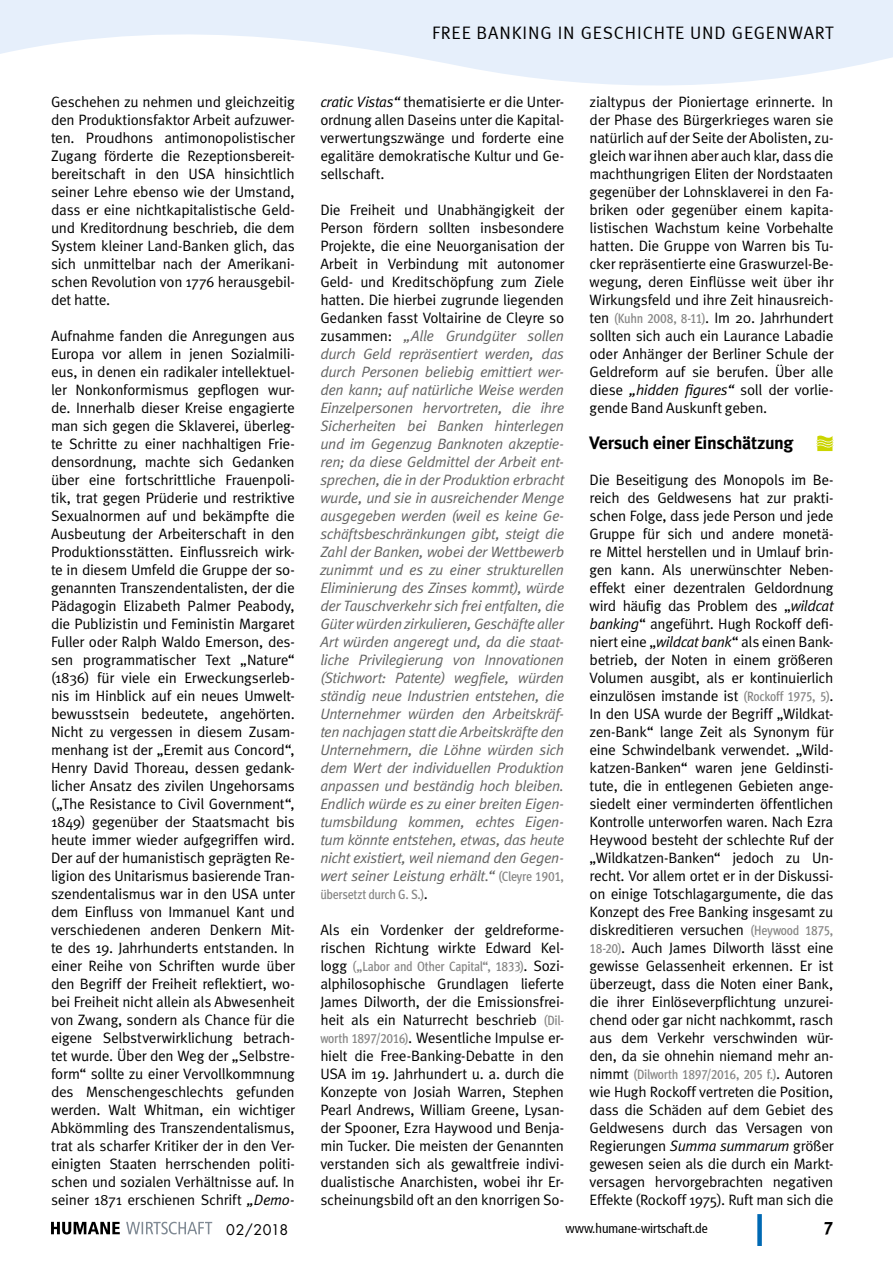
<style>
.page{position:relative;width:893px;height:1263px;background:#fff}
.page>*{position:absolute;margin:0;border:0;box-sizing:border-box;transform-origin:0 0}
.t1{font:18px "Meta Normal LF";letter-spacing:.05em;color:#000}
.Zwischenüberschrift{font:700 18px "Meta";letter-spacing:-.025em;color:#000}
.t2{font:18px "Meta Bold LF";color:#000}
.Fließtext_Meta_Norma{font:15px/18px "Meta Normal";letter-spacing:-.02em;color:#000;text-align:justify}
.Fließtext_Meta_Norma-2{font:italic 15px/18px "Meta Normal";letter-spacing:-.02em;color:#636362;text-align:justify}
.t3{font:14.25px "Futura";letter-spacing:.01em;color:#000}
.Fließtext_Meta_Norma-3{font:13.5px "Meta Cond Medium LF";letter-spacing:-.025em;color:#878786}
.t4{font:condensed 13.5px "Frutiger 57";color:#000}
.s1{font-style:italic}
.s2{font-style:normal;color:#000}
.s3{font-family:"Meta Cond Medium LF";font-style:normal;font-size:13.5px;color:#878786}
.s4{font-family:"Meta Normal";font-size:15px;color:#000}
.s5{font-family:"Meta Cond Medium LF";font-size:13.5px;color:#878786}
</style>
<div class="page">
<div style="left:757px;top:1214px;width:5px;height:32px;background:#0069b3"></div>
<svg style="left:51px;top:1222px;width:69px;height:12px"></svg>
<svg style="left:126px;top:1222px;width:86px;height:12px"></svg>
<svg style="left:816px;top:436px;width:17px;height:15px"></svg>
<svg style="left:0;top:0;width:893px;height:86px;fill:#e6effb"></svg>
<p class="Fließtext_Meta_Norma" style="left:51px;top:93px;width:245px">Geschehen zu nehmen und gleichzeitig den Produktionsfaktor Arbeit aufzuwer&shy;ten. Proudhons antimonopolistischer Zugang förderte die Rezeptionsbereit&shy;bereitschaft in den USA hinsichtlich seiner Lehre ebenso wie der Umstand, dass er eine nichtkapitalistische Geld&shy;und Kreditordnung beschrieb, die dem System kleiner Land-Banken glich, das sich unmittelbar nach der Amerikani&shy;schen Revolution von 1776 herausgebil&shy;det hatte.</p>
<p class="Fließtext_Meta_Norma" style="left:51px;top:327px;width:245px">Aufnahme fanden die Anregungen aus Europa vor allem in jenen Sozialmili&shy;eus, in denen ein radikaler intellektuel&shy;ler Nonkonformismus gepflogen wur&shy;de. Innerhalb dieser Kreise engagierte man sich gegen die Sklaverei, überleg&shy;te Schritte zu einer nachhaltigen Frie&shy;densordnung, machte sich Gedanken über eine fortschrittliche Frauenpoli&shy;tik, trat gegen Prüderie und restriktive Sexualnormen auf und bekämpfte die Ausbeutung der Arbeiterschaft in den Produktionsstätten. Einflussreich wirk&shy;te in diesem Umfeld die Gruppe der so&shy;genannten Transzendentalisten, der die Pädagogin Elizabeth Palmer Peabody, die Publizistin und Feministin Margaret Fuller oder Ralph Waldo Emerson, des&shy;sen programmatischer Text „Nature“ (1836) für viele ein Erweckungserleb&shy;nis im Hinblick auf ein neues Umwelt&shy;bewusstsein bedeutete, angehörten.<br>Nicht zu vergessen in diesem Zusam&shy;menhang ist der „Eremit aus Concord“, Henry David Thoreau, dessen gedank&shy;licher Ansatz des zivilen Ungehorsams („The Resistance to Civil Government“, 1849) gegenüber der Staatsmacht bis heute immer wieder aufgegriffen wird.<br>Der auf der humanistisch geprägten Re&shy;ligion des Unitarismus basierende Tran&shy;szendentalismus war in den USA unter dem Einfluss von Immanuel Kant und verschiedenen anderen Denkern Mit&shy;te des 19. Jahrhunderts entstanden. In einer Reihe von Schriften wurde über den Begriff der Freiheit reflektiert, wo&shy;bei Freiheit nicht allein als Abwesenheit von Zwang, sondern als Chance für die eigene Selbstverwirklichung betrach&shy;tet wurde. Über den Weg der „Selbstre&shy;form“ sollte zu einer Vervollkommnung des Menschengeschlechts gefunden werden. Walt Whitman, ein wichtiger Abkömmling des Transzendentalismus, trat als scharfer Kritiker der in den Ver&shy;einigten Staaten herrschenden politi&shy;schen und sozialen Verhältnisse auf. In seiner 1871 erschienen Schrift <span class="s1">„Demo-</span></p>
<p class="t1" style="left:432px;top:22px;width:403px">FREE BANKING IN GESCHICHTE UND GEGENWART</p>
<p class="Fließtext_Meta_Norma" style="left:320px;top:93px;width:245px"><span class="s1">cratic Vistas“</span> thematisierte er die Unter&shy;ordnung allen Daseins unter die Kapital&shy;verwertungszwänge und forderte eine egalitäre demokratische Kultur und Ge&shy;sellschaft.</p>
<p class="Fließtext_Meta_Norma-2" style="left:320px;top:201px;width:245px"><span class="s2">Die Freiheit und Unabhängigkeit der Person fördern sollten insbesondere Projekte, die eine Neuorganisation der Arbeit in Verbindung mit autonomer Geld- und Kreditschöpfung zum Ziele hatten. Die hierbei zugrunde liegenden Gedanken fasst Voltairine de Cleyre so zusammen:</span> „Alle Grundgüter sollen durch Geld repräsentiert werden, das durch Personen beliebig emittiert wer&shy;den kann; auf natürliche Weise werden Einzelpersonen hervortreten, die ihre Sicherheiten bei Banken hinterlegen und im Gegenzug Banknoten akzeptie&shy;ren; da diese Geldmittel der Arbeit ent&shy;sprechen, die in der Produktion erbracht wurde, und sie in ausreichender Menge ausgegeben werden (weil es keine Ge&shy;schäftsbeschränkungen gibt, steigt die Zahl der Banken, wobei der Wettbewerb zunimmt und es zu einer strukturellen Eliminierung des Zinses kommt), würde der Tauschverkehr sich frei entfalten, die Güter würden zirkulieren, Geschäfte aller Art würden angeregt und, da die staat&shy;liche Privilegierung von Innovationen (Stichwort: Patente) wegfiele, würden ständig neue Industrien entstehen, die Unternehmer würden den Arbeitskräf&shy;ten nachjagen statt die Arbeitskräfte den Unternehmern, die Löhne würden sich dem Wert der individuellen Produktion anpassen und beständig hoch bleiben.<br>Endlich würde es zu einer breiten Eigen&shy;tumsbildung kommen, echtes Eigen&shy;tum könnte entstehen, etwas, das heute nicht existiert, weil niemand den Gegen&shy;wert seiner Leistung erhält.“ <span class="s3">(Cleyre 1901,</span></p>
<p class="Fließtext_Meta_Norma-3" style="left:320px;top:887px;width:109px">übersetzt durch G. S.)<span class="s4">.</span></p>
<p class="Fließtext_Meta_Norma" style="left:320px;top:921px;width:245px">Als ein Vordenker der geldreforme&shy;rischen Richtung wirkte Edward Kel-</p>
<p class="Fließtext_Meta_Norma-3" style="left:320px;top:959px;width:245px"><span class="s4">logg</span> („Labor and Other Capital“, 1833)<span class="s4">. Sozi-</span></p>
<p class="Fließtext_Meta_Norma" style="left:320px;top:975px;width:245px">alphilosophische Grundlagen lieferte James Dilworth, der die Emissionsfrei&shy;heit als ein Naturrecht beschrieb <span class="s5">(Dil&shy;worth 1897/2016)</span>. Wesentliche Impulse er&shy;hielt die Free-Banking-Debatte in den USA im 19. Jahrhundert u. a. durch die Konzepte von Josiah Warren, Stephen Pearl Andrews, William Greene, Lysan&shy;der Spooner, Ezra Haywood und Benja&shy;min Tucker. Die meisten der Genannten verstanden sich als gewaltfreie indivi&shy;dualistische Anarchisten, wobei ihr Er&shy;scheinungsbild oft an den knorrigen So-</p>
<p class="Fließtext_Meta_Norma" style="left:590px;top:93px;width:245px">zialtypus der Pioniertage erinnerte. In der Phase des Bürgerkrieges waren sie natürlich auf der Seite der Abolisten, zu&shy;gleich war ihnen aber auch klar, dass die machthungrigen Eliten der Nordstaaten gegenüber der Lohnsklaverei in den Fa&shy;briken oder gegenüber einem kapita&shy;listischen Wachstum keine Vorbehalte hatten. Die Gruppe von Warren bis Tu&shy;cker repräsentierte eine Graswurzel-Be&shy;wegung, deren Einflüsse weit über ihr Wirkungsfeld und ihre Zeit hinausreich&shy;ten <span class="s5">(Kuhn 2008, 8-11)</span>. Im 20. Jahrhundert sollten sich auch ein Laurance Labadie oder Anhänger der Berliner Schule der Geldreform auf sie berufen. Über alle diese <span class="s1">„hidden figures“</span> soll der vorlie&shy;gende Band Auskunft geben.</p>
<p class="Zwischenüberschrift" style="left:590px;top:432px;width:205px">Versuch einer Einschätzung</p>
<p class="Fließtext_Meta_Norma" style="left:590px;top:471px;width:245px">Die Beseitigung des Monopols im Be&shy;reich des Geldwesens hat zur prakti&shy;schen Folge, dass jede Person und jede Gruppe für sich und andere monetä&shy;re Mittel herstellen und in Umlauf brin&shy;gen kann. Als unerwünschter Neben&shy;effekt einer dezentralen Geldordnung wird häufig das Problem des „<span class="s1">wildcat banking</span>“ angeführt. Hugh Rockoff defi&shy;niert eine „<span class="s1">wildcat bank</span>“ als einen Bank&shy;betrieb, der Noten in einem größeren Volumen ausgibt, als er kontinuierlich einzulösen imstande ist <span class="s5">(Rockoff 1975, 5)</span>.<br>In den USA wurde der Begriff „Wildkat&shy;zen-Bank“ lange Zeit als Synonym für eine Schwindelbank verwendet. „Wild&shy;katzen-Banken“ waren jene Geldinsti&shy;tute, die in entlegenen Gebieten ange&shy;siedelt einer verminderten öffentlichen Kontrolle unterworfen waren. Nach Ezra Heywood besteht der schlechte Ruf der „Wildkatzen-Banken“ jedoch zu Un&shy;recht. Vor allem ortet er in der Diskussi&shy;on einige Totschlagargumente, die das Konzept des Free Banking insgesamt zu diskreditieren versuchen <span class="s5">(Heywood 1875, 18-20)</span>. Auch James Dilworth lässt eine gewisse Gelassenheit erkennen. Er ist überzeugt, dass die Noten einer Bank, die ihrer Einlöseverpflichtung unzurei&shy;chend oder gar nicht nachkommt, rasch aus dem Verkehr verschwinden wür&shy;den, da sie ohnehin niemand mehr an-</p>
<p class="Fließtext_Meta_Norma-3" style="left:590px;top:1067px;width:245px"><span class="s4">nimmt</span> (Dilworth 1897/2016, 205 f.)<span class="s4">. Autoren</span></p>
<p class="Fließtext_Meta_Norma" style="left:590px;top:1083px;width:245px">wie Hugh Rockoff vertreten die Position, dass die Schäden auf dem Gebiet des Geldwesens durch das Versagen von Regierungen <span class="s1">Summa summarum</span> größer gewesen seien als die durch ein Markt&shy;versagen hervorgebrachten negativen Effekte (Rockoff 1975). Ruft man sich die</p>
<p class="t3" style="left:226px;top:1220px;width:64px">02/2018</p>
<p class="t4" style="left:566px;top:1220px;width:144px">www.humane-wirtschaft.de</p>
<p class="t2" style="left:823px;top:1217px;width:12px">7</p>
</div>
